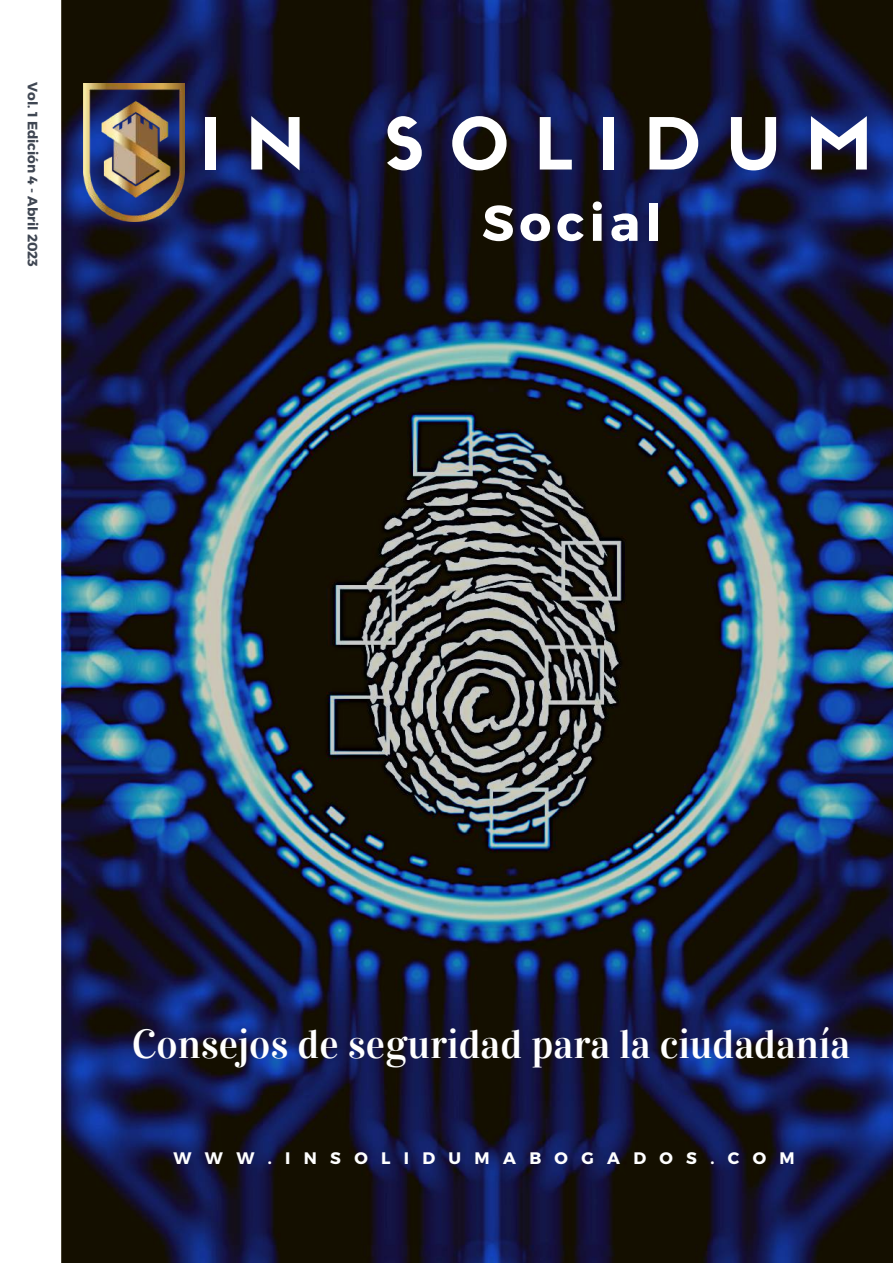
<style>
.page{position:relative;width:893px;height:1264px;background:#fff}
.page>*{position:absolute;margin:0;border:0;box-sizing:border-box;transform-origin:0 0}
.t1{font:70.35px "Sifonn Basic";letter-spacing:.36em;color:#fff}
.t2{font:700 50.1px "Montserrat";letter-spacing:.1em;color:#fff}
.t3{font:40.5px "Vidaloka";color:#fff}
.t4{font:700 16.65px "Montserrat";letter-spacing:.8em;color:#fff}
.t5{font:700 13.65px "Montserrat";color:#3f4652}
</style>
<div class="page">
<img style="left:62px;top:0;width:830px;height:1262px">
<img style="left:83px;top:84px;width:102px;height:137px">
<p class="t5" style="left:42px;top:82px;width:186px;rotate:90deg">Vol. 1 Edición 4 - Abril 2023</p>
<h1 class="t1" style="left:200px;top:117px;width:673px">IN SOLIDUM</h1>
<p class="t2" style="left:482px;top:190px;width:181px">Social</p>
<p class="t3" style="left:132px;top:1019px;width:719px">Consejos de seguridad para la ciudadanía</p>
<p class="t4" style="left:173px;top:1147px;width:622px">WWW.INSOLIDUMABOGADOS.COM</p>
</div>
